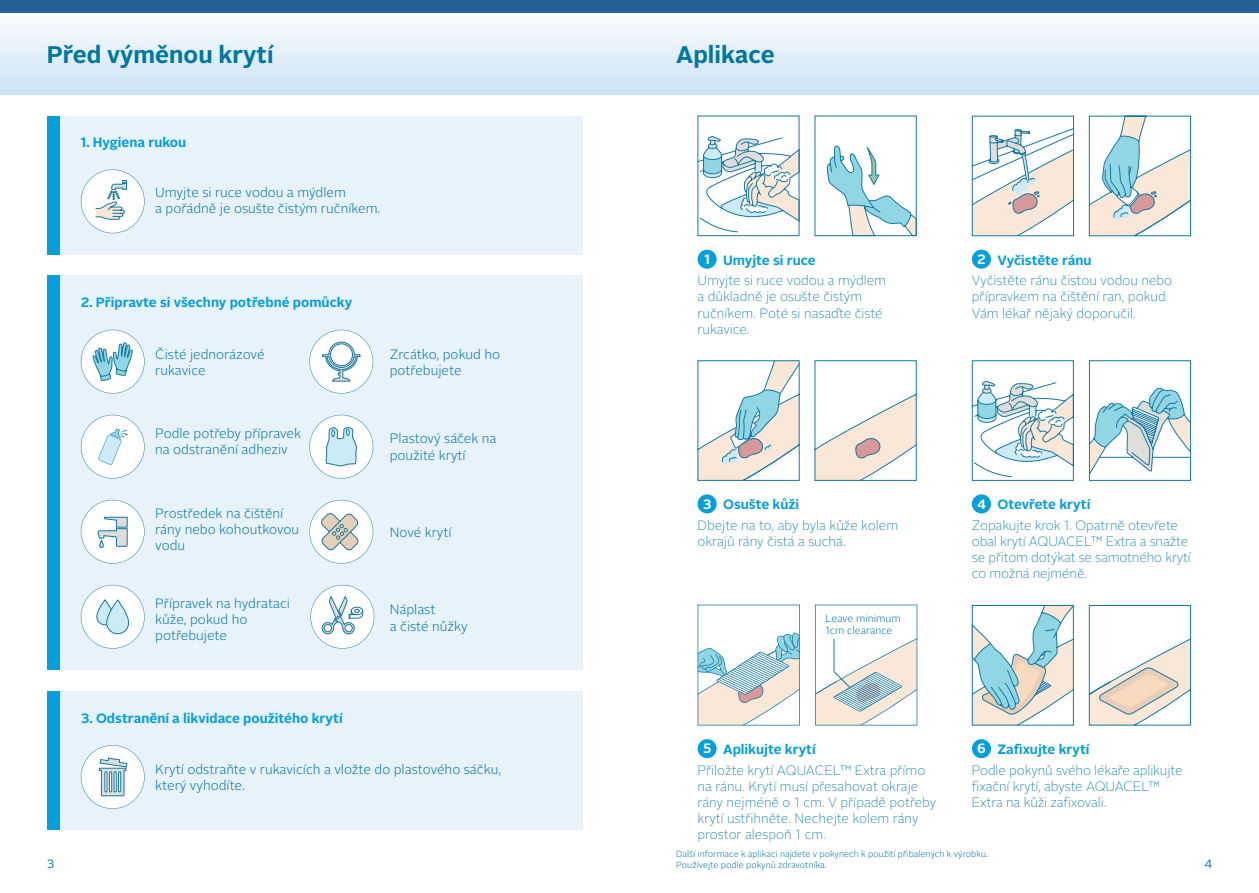
<style>
.page{position:relative;width:1259px;height:893px;background:#fff}
.page>*{position:absolute;margin:0;border:0;box-sizing:border-box;transform-origin:0 0}
.t1{font:700 24px "Alright Sans LP Bay";color:#0077a0}
.t2{font:100 13.5px/16.2px "Alright Sans LP Bay";letter-spacing:-.005em;color:#0077a0}
.t3{font:300 13.5px/16.2px "Alright Sans LP Bay";color:#0077a0}
.t4{font:700 13.5px "Alright Sans LP Bay";color:#069edb}
.t5{font:700 13.5px "Alright Sans LP Bay";color:#fff}
.t6{font:12px "Alright Sans LP Bay";color:#0077a0}
.t7{font:300 10.5px/12px "Alright Sans LP Bay";color:#0077a0}
.t8{font:300 9px/10.8px "Alright Sans LP Bay";color:#0077a0}
</style>
<div class="page">
<div style="left:0;top:13px;width:1259px;height:81px;background:linear-gradient(to bottom,#fafcfe,#cce2f5)"></div>
<div style="left:0;top:0;width:1259px;height:13px;background:#236093"></div>
<div style="left:697px;top:739px;width:19px;height:19px;background:#069edb;border-radius:50%"></div>
<div style="left:972px;top:494px;width:19px;height:19px;background:#069edb;border-radius:50%"></div>
<div style="left:972px;top:739px;width:19px;height:19px;background:#069edb;border-radius:50%"></div>
<div style="left:57px;top:276px;width:526px;height:394px;background:#e8f2fa"></div>
<div style="left:47px;top:276px;width:13px;height:394px;background:#069edb"></div>
<div style="left:57px;top:116px;width:526px;height:139px;background:#e8f2fa"></div>
<div style="left:57px;top:691px;width:526px;height:139px;background:#e8f2fa"></div>
<div style="left:47px;top:116px;width:13px;height:139px;background:#069edb"></div>
<div style="left:47px;top:691px;width:13px;height:139px;background:#069edb"></div>
<svg style="left:697px;top:115px;width:220px;height:121px"></svg>
<svg style="left:971px;top:115px;width:220px;height:122px"></svg>
<svg style="left:697px;top:360px;width:220px;height:121px"></svg>
<svg style="left:1088px;top:360px;width:103px;height:121px"></svg>
<svg style="left:971px;top:360px;width:103px;height:121px"></svg>
<svg style="left:697px;top:605px;width:103px;height:121px"></svg>
<svg style="left:309px;top:415px;width:64px;height:64px"></svg>
<svg style="left:81px;top:585px;width:64px;height:64px"></svg>
<svg style="left:81px;top:500px;width:64px;height:64px"></svg>
<svg style="left:309px;top:500px;width:64px;height:64px"></svg>
<svg style="left:309px;top:330px;width:64px;height:63px"></svg>
<svg style="left:81px;top:415px;width:64px;height:64px"></svg>
<svg style="left:81px;top:745px;width:64px;height:64px"></svg>
<svg style="left:81px;top:169px;width:64px;height:64px"></svg>
<svg style="left:310px;top:585px;width:64px;height:64px"></svg>
<svg style="left:81px;top:330px;width:64px;height:63px"></svg>
<svg style="left:971px;top:605px;width:220px;height:121px"></svg>
<svg style="left:815px;top:605px;width:102px;height:121px"></svg>
<div style="left:697px;top:250px;width:19px;height:19px;background:#069edb;border-radius:50%"></div>
<div style="left:972px;top:250px;width:19px;height:19px;background:#069edb;border-radius:50%"></div>
<div style="left:697px;top:494px;width:19px;height:19px;background:#069edb;border-radius:50%"></div>
<p class="t1" style="left:47px;top:37px;width:228px">Před výměnou krytí</p>
<p class="t1" style="left:676px;top:37px;width:100px">Aplikace</p>
<p class="t4" style="left:81px;top:133px;width:107px">1. Hygiena rukou</p>
<p class="t3" style="left:155px;top:184px;width:227px">Umyjte si ruce vodou a mýdlem<br>a pořádně je osušte čistým ručníkem.</p>
<p class="t4" style="left:81px;top:293px;width:273px">2. Připravte si všechny potřebné pomůcky</p>
<p class="t3" style="left:155px;top:346px;width:111px">Čisté jednorázové rukavice</p>
<p class="t3" style="left:390px;top:346px;width:112px">Zrcátko, pokud ho potřebujete</p>
<p class="t3" style="left:155px;top:425px;width:147px">Podle potřeby přípravek na odstranění adheziv</p>
<p class="t3" style="left:390px;top:431px;width:108px">Plastový sáček na použité krytí</p>
<p class="t3" style="left:155px;top:505px;width:145px">Prostředek na čištění rány nebo kohoutkovou vodu</p>
<p class="t3" style="left:390px;top:524px;width:63px">Nové krytí</p>
<p class="t3" style="left:155px;top:595px;width:136px">Přípravek na hydrataci kůže, pokud ho potřebujete</p>
<p class="t3" style="left:390px;top:602px;width:79px">Náplast<br>a čisté nůžky</p>
<p class="t4" style="left:81px;top:708px;width:263px">3. Odstranění a likvidace použitého krytí</p>
<p class="t3" style="left:155px;top:761px;width:347px">Krytí odstraňte v rukavicích a vložte do plastového sáčku, který vyhodíte.</p>
<p class="t5" style="left:704px;top:250px;width:7px">1</p>
<p class="t4" style="left:723px;top:250px;width:94px">Umyjte si ruce</p>
<p class="t2" style="left:697px;top:272px;width:190px">Umyjte si ruce vodou a mýdlem a důkladně je osušte čistým ručníkem. Poté si nasaďte čisté rukavice.</p>
<p class="t5" style="left:977px;top:250px;width:10px">2</p>
<p class="t4" style="left:997px;top:250px;width:96px">Vyčistěte ránu</p>
<p class="t2" style="left:972px;top:272px;width:202px">Vyčistěte ránu čistou vodou nebo přípravkem na čištění ran, pokud<br>Vám lékař nějaký doporučil.</p>
<p class="t5" style="left:703px;top:494px;width:10px">3</p>
<p class="t4" style="left:723px;top:495px;width:78px">Osušte kůži</p>
<p class="t2" style="left:697px;top:517px;width:202px">Dbejte na to, aby byla kůže kolem okrajů rány čistá a suchá.</p>
<p class="t7" style="left:825px;top:612px;width:77px">Leave minimum<br>1cm clearance</p>
<p class="t5" style="left:977px;top:494px;width:10px">4</p>
<p class="t4" style="left:997px;top:495px;width:94px">Otevřete krytí</p>
<p class="t2" style="left:972px;top:517px;width:220px">Zopakujte krok 1. Opatrně otevřete obal krytí AQUACEL™ Extra a snažte se přitom dotýkat se samotného krytí co možná nejméně.</p>
<p class="t5" style="left:703px;top:739px;width:10px">5</p>
<p class="t4" style="left:723px;top:740px;width:94px">Aplikujte krytí</p>
<p class="t2" style="left:697px;top:762px;width:240px">Přiložte krytí AQUACEL™ Extra přímo na ránu. Krytí musí přesahovat okraje rány nejméně o 1 cm. V případě potřeby krytí ustřihněte. Nechejte kolem rány prostor alespoň 1 cm.</p>
<p class="t5" style="left:977px;top:739px;width:10px">6</p>
<p class="t4" style="left:997px;top:740px;width:94px">Zafixujte krytí</p>
<p class="t2" style="left:972px;top:762px;width:212px">Podle pokynů svého lékaře aplikujte fixační krytí, abyste AQUACEL™<br>Extra na kůži zafixovali.</p>
<p class="t8" style="left:676px;top:849px;width:313px">Další informace k aplikaci najdete v pokynech k použití přibalených k výrobku.<br>Používejte podle pokynů zdravotníka.</p>
<p class="t6" style="left:47px;top:856px;width:9px">3</p>
<p class="t6" style="left:1204px;top:856px;width:9px">4</p>
</div>
